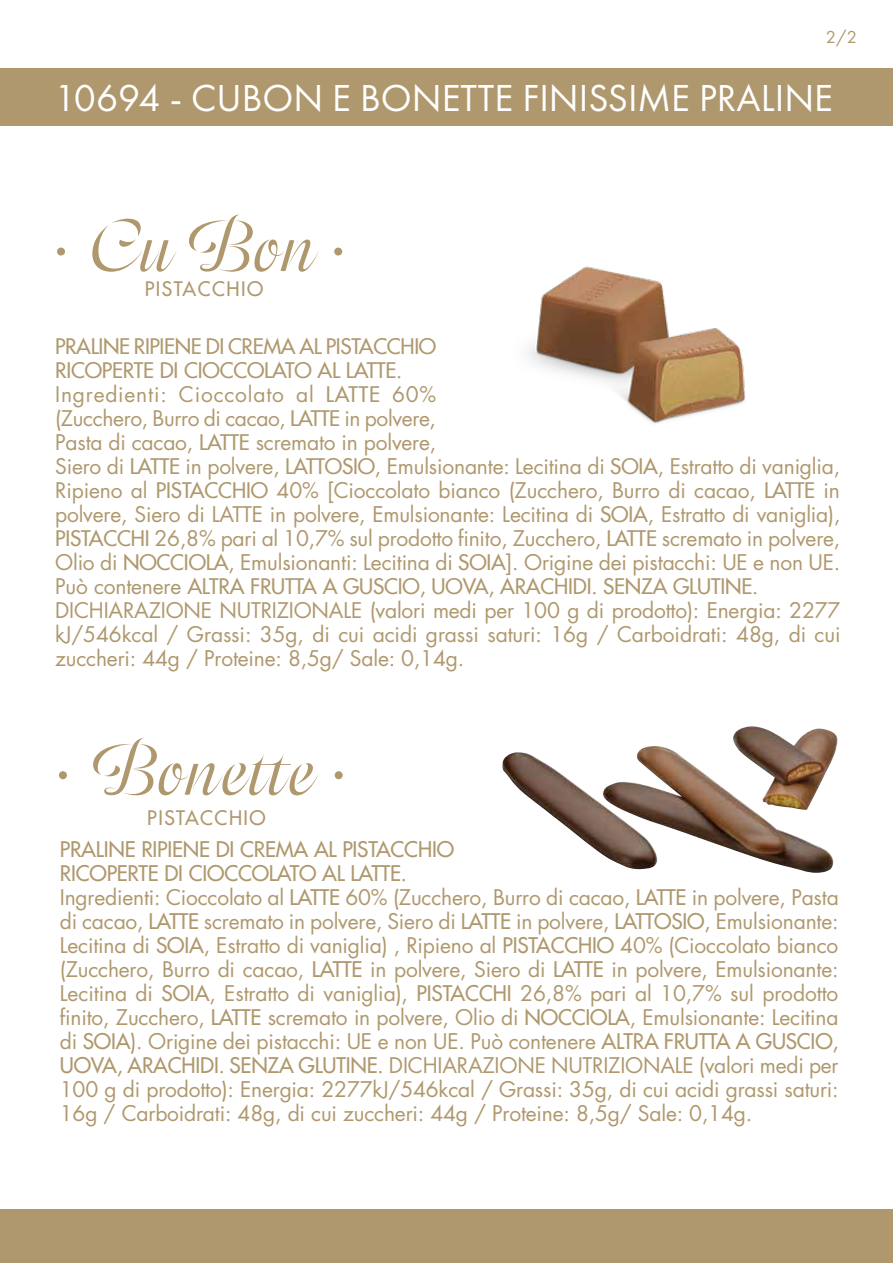
<style>
.page{position:relative;width:893px;height:1263px;background:#fff}
.page>*{position:absolute;margin:0;border:0;box-sizing:border-box;transform-origin:0 0}
.t1{font:300 87px "Odesta";letter-spacing:.01em;color:#af986d}
.t2{font:39px "Futura PT";color:#fff}
.t3{font:21px/24px "Futura Std";letter-spacing:-.01em;color:#af986d}
.t4{font:500 21px/24px "Futura";letter-spacing:-.01em;color:#af986d}
.t5{font:21px/24px "Futura";letter-spacing:-.01em;color:#af986d}
.t6{font:500 19.5px "Futura Std";letter-spacing:.075em;color:#af986d}
.t7{font:18px "Futura PT";color:#af986d}
.s1{font-family:"Futura";font-weight:500}
.s2{font-family:"Futura Std";font-weight:400}
.s3{font-family:"Futura"}
</style>
<div class="page">
<div style="left:0;top:1209px;width:893px;height:54px;background:#af986d"></div>
<div style="left:0;top:69px;width:893px;height:57px;background:#af986d"></div>
<img style="left:528px;top:266px;width:218px;height:158px">
<img style="left:502px;top:726px;width:335px;height:147px">
<p class="t7" style="left:826px;top:27px;width:33px">2/2</p>
<h2 class="t2" style="left:54px;top:75px;width:780px">10694 - CUBON E BONETTE FINISSIME PRALINE</h2>
<h1 class="t1" style="left:58px;top:196px;width:293px">. Cu Bon .</h1>
<p class="t6" style="left:145px;top:277px;width:120px">PISTACCHIO</p>
<p class="t4" style="left:55px;top:335px;width:383px">PRALINE RIPIENE DI CREMA AL PISTACCHIO<br>RICOPERTE DI CIOCCOLATO AL LATTE.</p>
<p class="t3" style="left:55px;top:383px;width:787px">Ingredienti: Cioccolato al <span class="s1">LATTE</span> 60%<br>(Zucchero, Burro di cacao, <span class="s1">LATTE</span> in polvere,<br>Pasta di cacao, <span class="s1">LATTE</span> scremato in polvere,<br>Siero di <span class="s1">LATTE</span> in polvere, <span class="s1">LATTOSIO</span>, Emulsionante: Lecitina di <span class="s1">SOIA</span>, Estratto di vaniglia, Ripieno al <span class="s1">PISTACCHIO</span> 40% [Cioccolato bianco (Zucchero, Burro di cacao, <span class="s1">LATTE</span> in polvere, Siero di LATTE in polvere, Emulsionante: Lecitina di <span class="s1">SOIA</span>, Estratto di vaniglia), <span class="s1">PISTACCHI</span> 26,8% pari al 10,7% sul prodotto nito, Zucchero, <span class="s1">LATTE</span> scremato in polvere, Olio di <span class="s1">NOCCIOLA</span>, Emulsionanti: Lecitina di <span class="s1">SOIA</span>]. Origine dei pistacchi: UE e non UE.</p>
<p class="t4" style="left:55px;top:575px;width:704px"><span class="s2">Può contenere</span> ALTRA FRUTTA A GUSCIO, UOVA, ARACHIDI. SENZA GLUTINE.</p>
<p class="t3" style="left:55px;top:599px;width:787px;text-align:justify">DICHIARAZIONE NUTRIZIONALE (valori medi per 100 g di prodotto): Energia: 2277 kJ/546kcal / Grassi: 35g, di cui acidi grassi saturi: 16g / Carboidrati: 48g, di cui zuccheri: 44g / Proteine: 8,5g/ Sale: 0,14g.</p>
<h1 class="t1" style="left:60px;top:720px;width:292px">. Bonette .</h1>
<p class="t6" style="left:147px;top:805px;width:120px">PISTACCHIO</p>
<p class="t5" style="left:60px;top:838px;width:396px">PRALINE RIPIENE DI CREMA AL PISTACCHIO<br>RICOPERTE DI CIOCCOLATO AL LATTE.</p>
<p class="t3" style="left:60px;top:886px;width:780px">Ingredienti: Cioccolato al <span class="s3">LATTE</span> 60% (Zucchero, Burro di cacao, <span class="s3">LATTE</span> in polvere, Pasta</p>
<p class="t3" style="left:60px;top:910px;width:780px">di cacao, <span class="s3">LATTE</span> scremato in polvere, Siero di <span class="s3">LATTE</span> in polvere, <span class="s3">LATTOSIO</span>, Emulsionante:</p>
<p class="t3" style="left:60px;top:934px;width:780px">Lecitina di <span class="s3">SOIA</span>, Estratto di vaniglia) , Ripieno al <span class="s3">PISTACCHIO</span> 40% (Cioccolato bianco</p>
<p class="t3" style="left:60px;top:958px;width:780px">(Zucchero, Burro di cacao, <span class="s3">LATTE</span> in polvere, Siero di <span class="s3">LATTE</span> in polvere, Emulsionante:</p>
<p class="t3" style="left:60px;top:982px;width:780px">Lecitina di <span class="s3">SOIA</span>, Estratto di vaniglia), <span class="s3">PISTACCHI</span> 26,8% pari al 10,7% sul prodotto</p>
<p class="t3" style="left:71px;top:1006px;width:769px">nito, Zucchero, <span class="s3">LATTE</span> scremato in polvere, Olio di <span class="s3">NOCCIOLA</span>, Emulsionante: Lecitina</p>
<p class="t3" style="left:60px;top:1030px;width:780px">di <span class="s3">SOIA</span>). Origine dei pistacchi: UE e non UE. Può contenere <span class="s3">ALTRA FRUTTA A GUSCIO,</span></p>
<p class="t3" style="left:60px;top:1054px;width:780px"><span class="s3">UOVA, ARACHIDI. SENZA GLUTINE.</span> DICHIARAZIONE NUTRIZIONALE (valori medi per</p>
<p class="t3" style="left:60px;top:1078px;width:780px">100 g di prodotto): Energia: 2277kJ/546kcal / Grassi: 35g, di cui acidi grassi saturi:</p>
<p class="t3" style="left:60px;top:1102px;width:694px">16g / Carboidrati: 48g, di cui zuccheri: 44g / Proteine: 8,5g/ Sale: 0,14g.</p>
</div>
